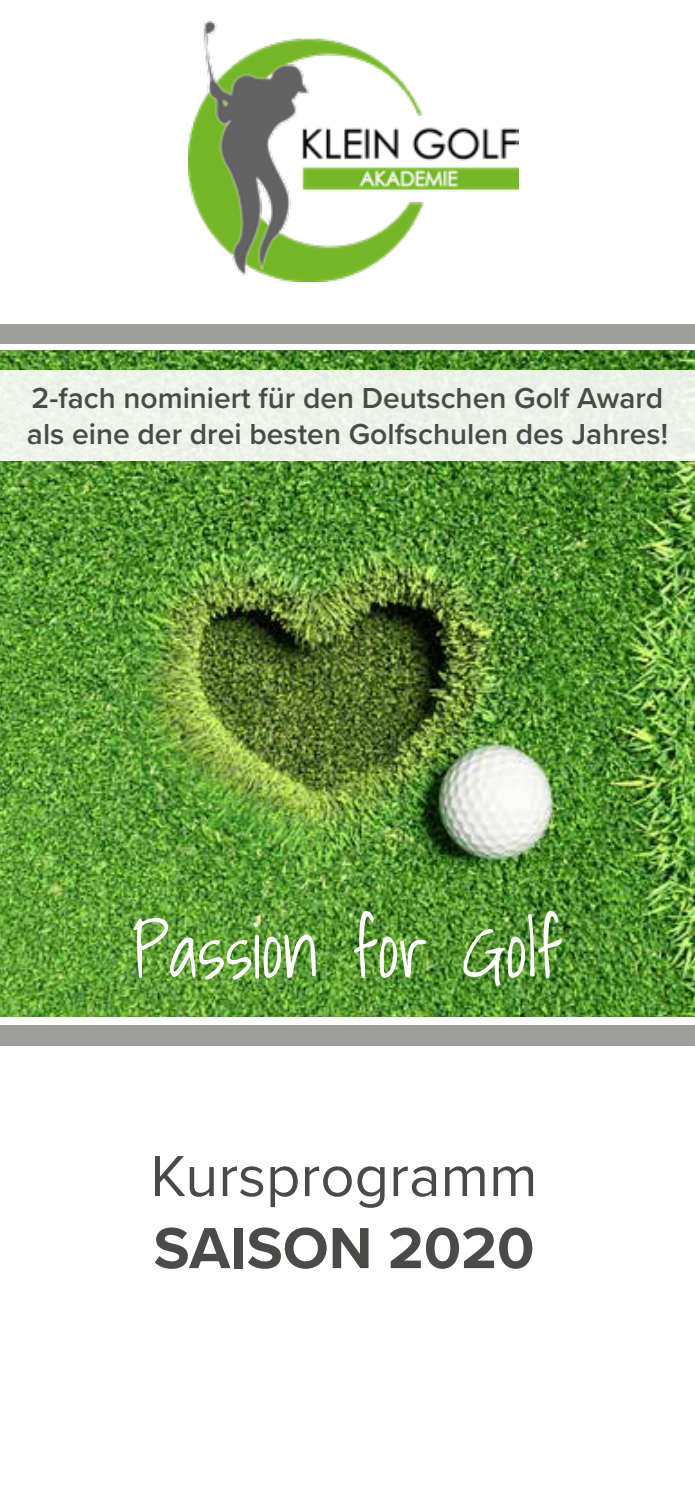
<style>
.page{position:relative;width:695px;height:1489px;background:#fff}
.page>*{position:absolute;margin:0;border:0;box-sizing:border-box;transform-origin:0 0}
.t1{font:300 75px "Shadows Into";color:#fff}
.t2{font:60px "Proxima Nova";color:#4a4a49}
.t3{font:700 60px "Proxima Nova";color:#4a4a49}
.t4{font:600 30px/36px "Proxima Nova";color:#4a4a49}
</style>
<div class="page">
<div style="left:0;top:324px;width:694px;height:721px;background:#9d9d9c"></div>
<div style="left:0;top:344px;width:694px;height:680px;background:#fff"></div>
<img style="left:189px;top:22px;width:329px;height:259px">
<img style="left:0;top:350px;width:694px;height:666px">
<div style="left:0;top:371px;width:694px;height:90px;background:#ecf2e9"></div>
<p class="t4" style="left:27px;top:379px;width:642px">2-fach nominiert für den Deutschen Golf Award als eine der drei besten Golfschulen des Jahres!</p>
<h1 class="t1" style="left:132px;top:889px;width:432px">Passion for Golf</h1>
<h2 class="t2" style="left:150px;top:1131px;width:388px">Kursprogramm</h2>
<h2 class="t3" style="left:154px;top:1203px;width:382px">SAISON 2020</h2>
</div>
